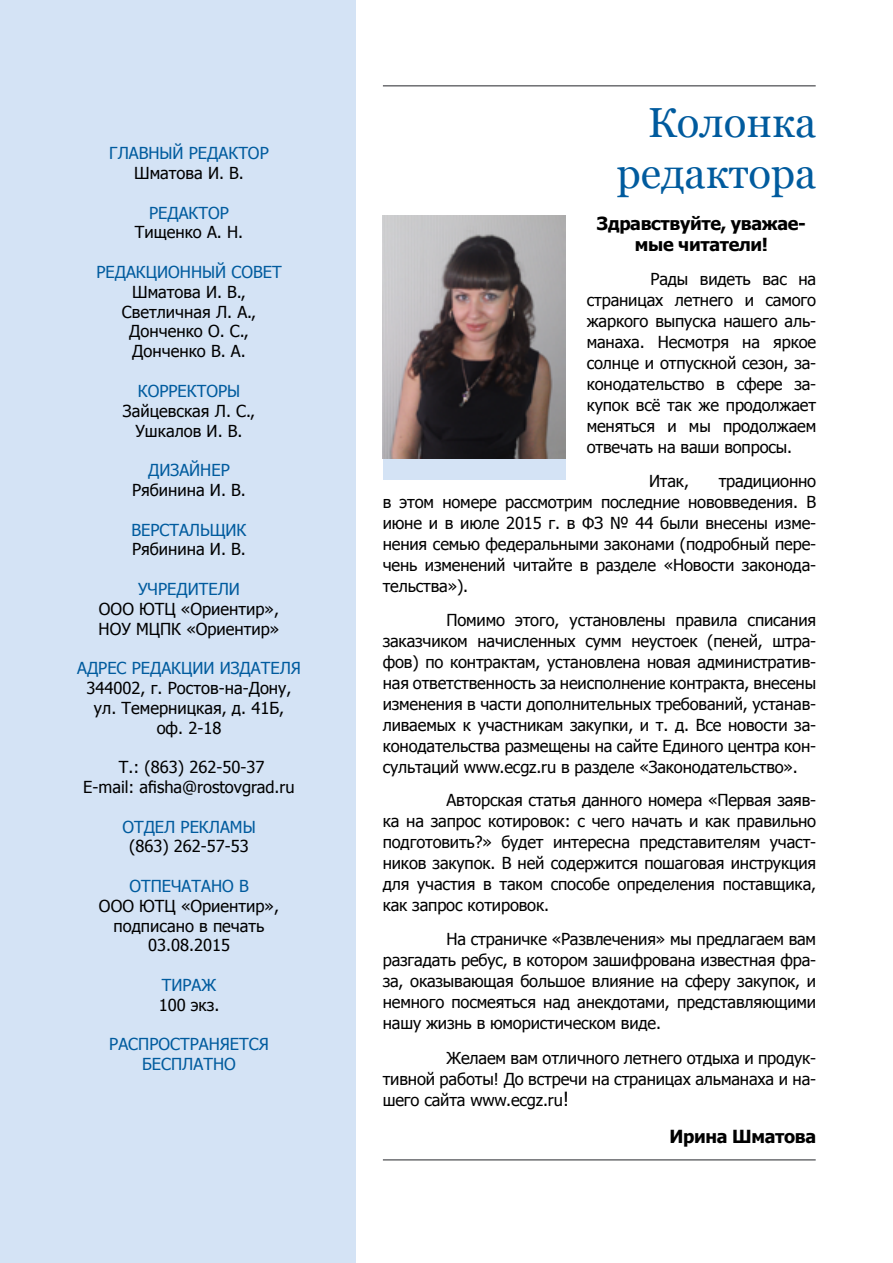
<style>
.page{position:relative;width:893px;height:1263px;background:#fff}
.page>*{position:absolute;margin:0;border:0;box-sizing:border-box;transform-origin:0 0}
.t1{font:42px/51px "Georgia";color:#005b9e;text-align:right}
.t2{font:700 18px/21.6px "Tahoma";letter-spacing:-.02em;color:#000;text-align:center}
.t3{font:16.5px/21px "Tahoma";letter-spacing:-.01em;color:#000;text-align:justify}
.t4{font:16.5px/19.8px "Tahoma";color:#005b9e;text-align:center}
.s1{font-size:19.5px}
</style>
<div class="page">
<div style="left:0;top:0;width:355px;height:1262px;background:#d4e3f5"></div>
<div style="left:383px;top:216px;width:183px;height:263px;background:#d4e3f5"></div>
<img style="left:383px;top:216px;width:183px;height:242px">
<hr style="left:383px;top:85px;width:433px;height:2px;background:#6d6e71">
<hr style="left:383px;top:1159px;width:433px;height:1px;background:#6d6e71">
<p class="t4" style="left:109px;top:143px;width:161px">ГЛАВНЫЙ РЕДАКТОР</p>
<p class="t3" style="left:134px;top:162px;width:111px">Шматова И. В.</p>
<p class="t4" style="left:149px;top:202px;width:81px">РЕДАКТОР</p>
<p class="t3" style="left:135px;top:221px;width:110px">Тищенко А. Н.</p>
<p class="t4" style="left:96px;top:261px;width:187px">РЕДАКЦИОННЫЙ СОВЕТ</p>
<p class="t3" style="left:122px;top:281px;width:136px;line-height:19.8px;text-align:center">Шматова И. В.,<br>Светличная Л. А.,<br>Донченко О. С.,<br>Донченко В. А.</p>
<p class="t4" style="left:138px;top:380px;width:104px">КОРРЕКТОРЫ</p>
<p class="t3" style="left:123px;top:400px;width:134px;line-height:19.8px;text-align:center">Зайцевская Л. С.,<br>Ушкалов И. В.</p>
<p class="t4" style="left:148px;top:459px;width:83px">ДИЗАЙНЕР</p>
<p class="t3" style="left:132px;top:479px;width:115px">Рябинина И. В.</p>
<p class="t4" style="left:131px;top:519px;width:117px">ВЕРСТАЛЬЩИК</p>
<p class="t3" style="left:132px;top:538px;width:115px">Рябинина И. В.</p>
<p class="t4" style="left:138px;top:578px;width:103px">УЧРЕДИТЕЛИ</p>
<p class="t3" style="left:99px;top:598px;width:182px;line-height:19.8px">ООО ЮТЦ «Ориентир»,<br>НОУ МЦПК «Ориентир»</p>
<p class="t4" style="left:77px;top:657px;width:225px">АДРЕС РЕДАКЦИИ ИЗДАТЕЛЯ</p>
<p class="t3" style="left:87px;top:677px;width:206px;line-height:19.8px;text-align:center">344002, г. Ростов-на-Дону, ул. Темерницкая, д. 41Б, оф. 2-18</p>
<p class="t3" style="left:83px;top:756px;width:213px;line-height:19.8px;text-align:center">Т.: (863) 262-50-37<br>E-mail: afisha@rostovgrad.ru</p>
<p class="t4" style="left:122px;top:816px;width:135px">ОТДЕЛ РЕКЛАМЫ</p>
<p class="t3" style="left:129px;top:835px;width:121px">(863) 262-57-53</p>
<p class="t4" style="left:129px;top:875px;width:121px">ОТПЕЧАТАНО В</p>
<p class="t3" style="left:99px;top:895px;width:182px;line-height:19.8px;text-align:center">ООО ЮТЦ «Ориентир», подписано в печать<br>03.08.2015</p>
<p class="t4" style="left:162px;top:974px;width:56px">ТИРАЖ</p>
<p class="t3" style="left:159px;top:993px;width:62px">100 экз.</p>
<p class="t4" style="left:109px;top:1034px;width:161px">РАСПРОСТРАНЯЕТСЯ<br>БЕСПЛАТНО</p>
<h1 class="t1" style="left:617px;top:98px;width:201px">Колонка редактора</h1>
<p class="t2" style="left:597px;top:211px;width:211px">Здравствуйте, уважае&shy;мые читатели!</p>
<p class="t3" style="left:587px;top:268px;width:231px;text-indent:64px">Рады видеть вас на страницах летнего и самого жаркого выпуска нашего аль&shy;манаха. Несмотря на яркое солнце и отпускной сезон, за&shy;конодательство в сфере за&shy;купок всё так же продолжает меняться и мы продолжаем отвечать на ваши вопросы.</p>
<p class="t3" style="left:649px;top:469px;width:41px">Итак,</p>
<p class="t3" style="left:383px;top:469px;width:435px;text-indent:336px">традиционно в этом номере рассмотрим последние нововведения. В июне и в июле 2015 г. в ФЗ № 44 были внесены изме&shy;нения семью федеральными законами (подробный пере&shy;чень изменений читайте в разделе «Новости законода&shy;тельства»).</p>
<p class="t3" style="left:383px;top:608px;width:435px;text-indent:64px">Помимо этого, установлены правила списания заказчиком начисленных сумм неустоек (пеней, штра&shy;фов) по контрактам, установлена новая административ&shy;ная ответственность за неисполнение контракта, внесены изменения в части дополнительных требований, устанав&shy;ливаемых к участникам закупки, и т. д. Все новости за&shy;конодательства размещены на сайте Единого центра кон&shy;сультаций www.ecgz.ru в разделе «Законодательство».</p>
<p class="t3" style="left:383px;top:789px;width:435px;text-indent:64px">Авторская статья данного номера «Первая заяв&shy;ка на запрос котировок: с чего начать и как правильно подготовить?» будет интересна представителям участ&shy;ников закупок. В ней содержится пошаговая инструкция для участия в таком способе определения поставщика, как запрос котировок.</p>
<p class="t3" style="left:383px;top:928px;width:435px;text-indent:64px">На страничке «Развлечения» мы предлагаем вам разгадать ребус, в котором зашифрована известная фра&shy;за, оказывающая большое влияние на сферу закупок, и немного посмеяться над анекдотами, представляющими нашу жизнь в юмористическом виде.</p>
<p class="t3" style="left:383px;top:1046px;width:435px;text-indent:64px">Желаем вам отличного летнего отдыха и продук&shy;тивной работы! До встречи на страницах альманаха и на&shy;шего сайта www.ecgz.ru<span class="s1">!</span></p>
<p class="t2" style="left:670px;top:1124px;width:148px">Ирина Шматова</p>
</div>
